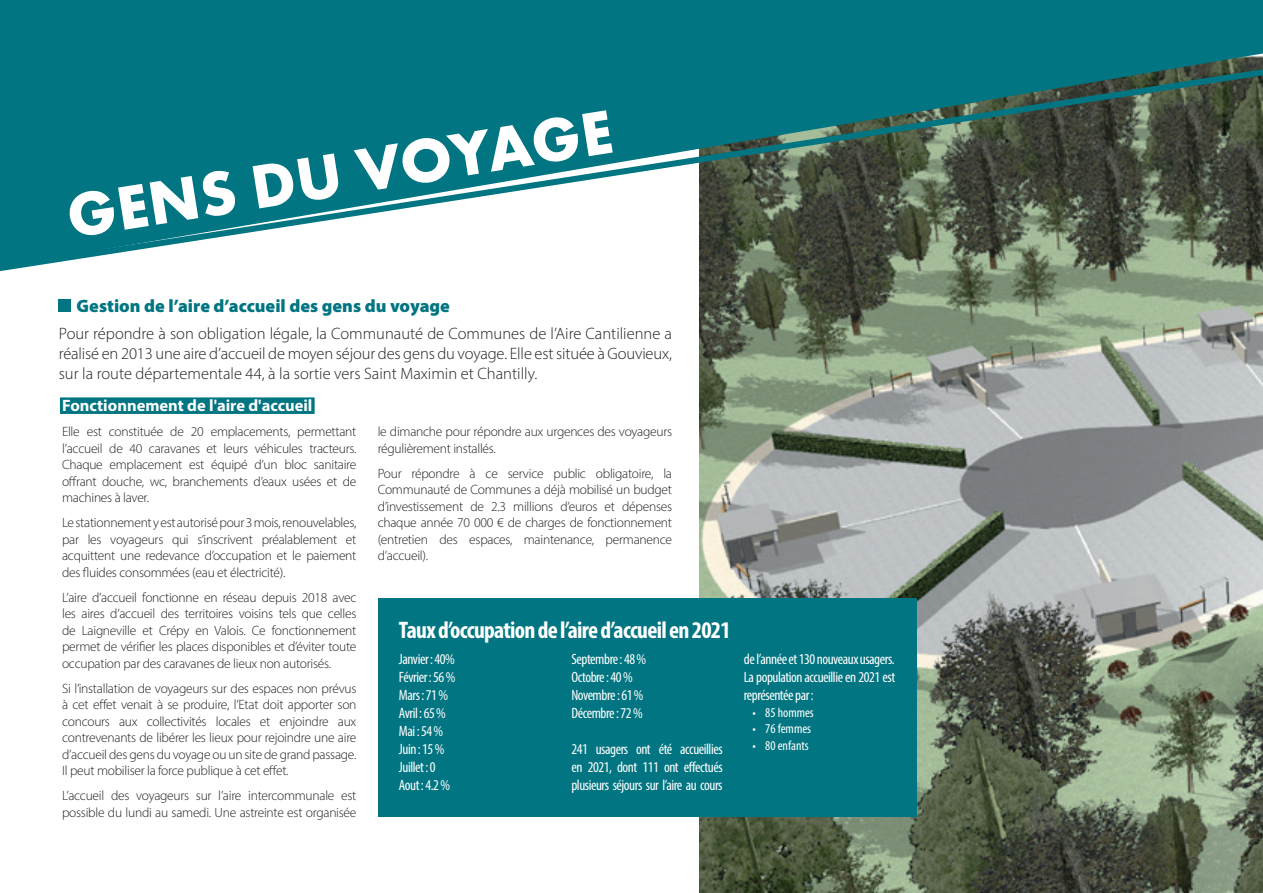
<style>
.page{position:relative;width:1263px;height:893px;background:#fff}
.page>*{position:absolute;margin:0;border:0;box-sizing:border-box;transform-origin:0 0}
.t1{font:700 condensed 24px "Myriad Pro";letter-spacing:-.03em;color:#fff}
.t2{font:900 18px "Myriad Pro";color:#017581}
.t3{font:300 16.5px/19.8px "Myriad Pro";color:#231f20;text-align:justify}
.t4{font:700 16.5px "Myriad Pro";color:#fff}
.t5{font:condensed 15px/18px "Myriad Pro";letter-spacing:-.03em;color:#fff}
.t6{font:300 13.5px/16.5px "Myriad Pro";letter-spacing:-.02em;color:#231f20;text-align:justify}
.t7{font:condensed 13.5px "Myriad Pro";color:#fff}
</style>
<div class="page">
<img style="left:699px;top:280px;width:564px;height:613px">
<svg style="left:0;top:267px;width:1263px;height:13px"></svg>
<svg style="left:0;top:0;width:1263px;height:267px;background:#327778"></svg>
<svg style="left:69px;top:110px;width:544px;height:126px;fill:#017581"></svg>
<div style="left:59px;top:300px;width:12px;height:12px;background:#017581"></div>
<div style="left:60px;top:397px;width:255px;height:17px;background:#017581"></div>
<div style="left:378px;top:598px;width:538px;height:219px;background:#017581"></div>
<h2 class="t2" style="left:77px;top:294px;width:375px">Gestion de l’aire d’accueil des gens du voyage</h2>
<p class="t3" style="left:59px;top:324px;width:615px">Pour répondre à son obligation légale, la Communauté de Communes de l’Aire Cantilienne a réalisé en 2013 une aire d’accueil de moyen séjour des gens du voyage. Elle est située à Gouvieux, sur la route départementale 44, à la sortie vers Saint Maximin et Chantilly.</p>
<p class="t4" style="left:62px;top:395px;width:252px">Fonctionnement de l'aire d'accueil</p>
<p class="t6" style="left:62px;top:423px;width:296px">Elle est constituée de 20 emplacements, permettant l’accueil de 40 caravanes et leurs véhicules tracteurs.<br>Chaque emplacement est équipé d’un bloc sanitaire offrant douche, wc, branchements d’eaux usées et de machines à laver.</p>
<p class="t6" style="left:62px;top:514px;width:296px">Le stationnement y est autorisé pour 3 mois, renouvelables, par les voyageurs qui s’inscrivent préalablement et acquittent une redevance d’occupation et le paiement des fluides consommées (eau et électricité).</p>
<p class="t6" style="left:62px;top:589px;width:296px">L’aire d’accueil fonctionne en réseau depuis 2018 avec les aires d’accueil des territoires voisins tels que celles de Laigneville et Crépy en Valois. Ce fonctionnement permet de vérifier les places disponibles et d’éviter toute occupation par des caravanes de lieux non autorisés.</p>
<p class="t6" style="left:62px;top:680px;width:296px">Si l’installation de voyageurs sur des espaces non prévus à cet effet venait à se produire, l’Etat doit apporter son concours aux collectivités locales et enjoindre aux contrevenants de libérer les lieux pour rejoindre une aire d’accueil des gens du voyage ou un site de grand passage.<br>Il peut mobiliser la force publique à cet effet.</p>
<p class="t6" style="left:62px;top:787px;width:296px">L’accueil des voyageurs sur l’aire intercommunale est possible du lundi au samedi. Une astreinte est organisée</p>
<p class="t6" style="left:378px;top:423px;width:296px">le dimanche pour répondre aux urgences des voyageurs régulièrement installés.</p>
<p class="t6" style="left:378px;top:465px;width:296px">Pour répondre à ce service public obligatoire, la Communauté de Communes a déjà mobilisé un budget d’investissement de 2.3 millions d’euros et dépenses chaque année 70 000 € de charges de fonctionnement (entretien des espaces, maintenance, permanence d’accueil).</p>
<h1 class="t1" style="left:399px;top:615px;width:333px">Taux d’occupation de l’aire d’accueil en 2021</h1>
<p class="t5" style="left:399px;top:650px;width:58px">Janvier : 40%<br>Février : 56 %<br>Mars : 71 %<br>Avril : 65 %<br>Mai : 54 %<br>Juin : 15 %<br>Juillet : 0<br>Aout : 4.2 %</p>
<p class="t5" style="left:571px;top:650px;width:76px">Septembre : 48 %<br>Octobre : 40 %<br>Novembre : 61 %<br>Décembre : 72 %</p>
<p class="t5" style="left:571px;top:740px;width:153px;text-align:justify">241 usagers ont été accueillies en 2021, dont 111 ont effectués plusieurs séjours sur l’aire au cours</p>
<p class="t5" style="left:744px;top:650px;width:153px;text-align:justify">de l’année et 130 nouveaux usagers.<br>La population accueillie en 2021 est représentée par :</p>
<p class="t7" style="left:752px;top:704px;width:63px">• 85 hommes</p>
<p class="t7" style="left:752px;top:720px;width:60px">• 76 femmes</p>
<p class="t7" style="left:752px;top:737px;width:58px">• 80 enfants</p>
</div>
